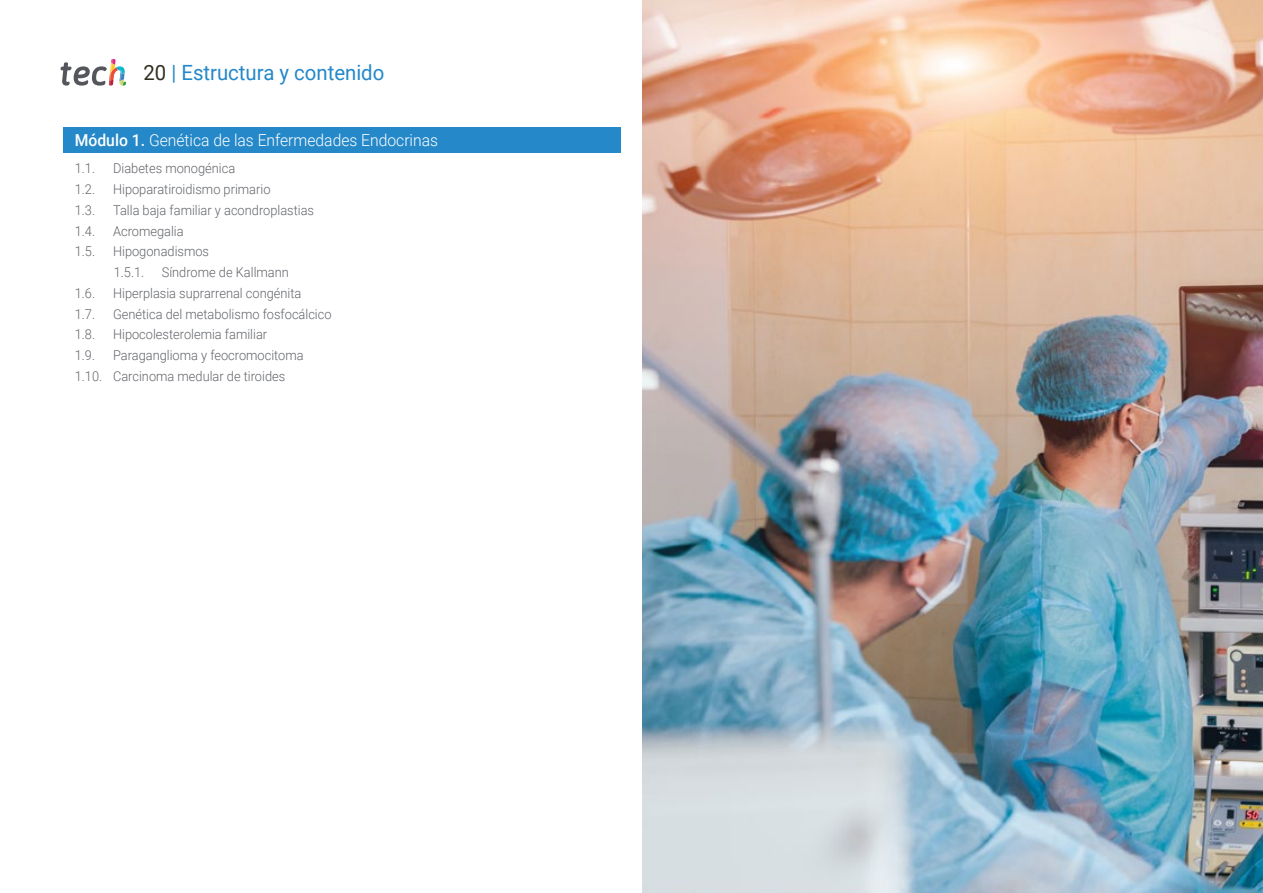
<style>
.page{position:relative;width:1263px;height:893px;background:#fff}
.page>*{position:absolute;margin:0;border:0;box-sizing:border-box;transform-origin:0 0}
.t1{font:21px "Roboto";color:#2488c9}
.t2{font:300 16.5px "Roboto";color:#fff;scale:.95 1}
.t3{font:300 13.5px/20.7px "Roboto";color:#61646a;scale:.95 1}
.s1{color:#312e20}
.s2{font-weight:500}
</style>
<div class="page">
<div style="left:64px;top:128px;width:557px;height:25px;background:#2488c9"></div>
<img style="left:642px;top:0;width:621px;height:893px">
<svg style="left:61px;top:59px;width:65px;height:27px"></svg>
<h1 class="t1" style="left:144px;top:57px;width:242px"><span class="s1">20</span> | Estructura y contenido</h1>
<p class="t2" style="left:75px;top:129px;width:384px"><span class="s2">Módulo 1.</span> Genética de las Enfermedades Endocrinas</p>
<p class="t3" style="left:75px;top:158px;width:23px">1.1.</p>
<p class="t3" style="left:113px;top:158px;width:130px">Diabetes monogénica</p>
<p class="t3" style="left:75px;top:179px;width:23px">1.2.</p>
<p class="t3" style="left:113px;top:179px;width:167px">Hipoparatiroidismo primario</p>
<p class="t3" style="left:75px;top:199px;width:23px">1.3.</p>
<p class="t3" style="left:113px;top:199px;width:213px">Talla baja familiar y acondroplastias</p>
<p class="t3" style="left:75px;top:220px;width:23px">1.4.</p>
<p class="t3" style="left:113px;top:220px;width:76px">Acromegalia</p>
<p class="t3" style="left:75px;top:241px;width:23px">1.5.</p>
<p class="t3" style="left:113px;top:241px;width:103px">Hipogonadismos<br>1.5.1.</p>
<p class="t3" style="left:162px;top:262px;width:135px">Síndrome de Kallmann</p>
<p class="t3" style="left:75px;top:282px;width:23px">1.6.</p>
<p class="t3" style="left:113px;top:282px;width:200px">Hiperplasia suprarrenal congénita</p>
<p class="t3" style="left:75px;top:303px;width:23px">1.7.</p>
<p class="t3" style="left:113px;top:303px;width:232px">Genética del metabolismo fosfocálcico</p>
<p class="t3" style="left:75px;top:324px;width:23px">1.8.</p>
<p class="t3" style="left:113px;top:324px;width:164px">Hipocolesterolemia familiar</p>
<p class="t3" style="left:75px;top:345px;width:23px">1.9.</p>
<p class="t3" style="left:75px;top:345px;width:242px;text-indent:38px">Paraganglioma y feocromocitoma<br>1.10. Carcinoma medular de tiroides</p>
</div>
